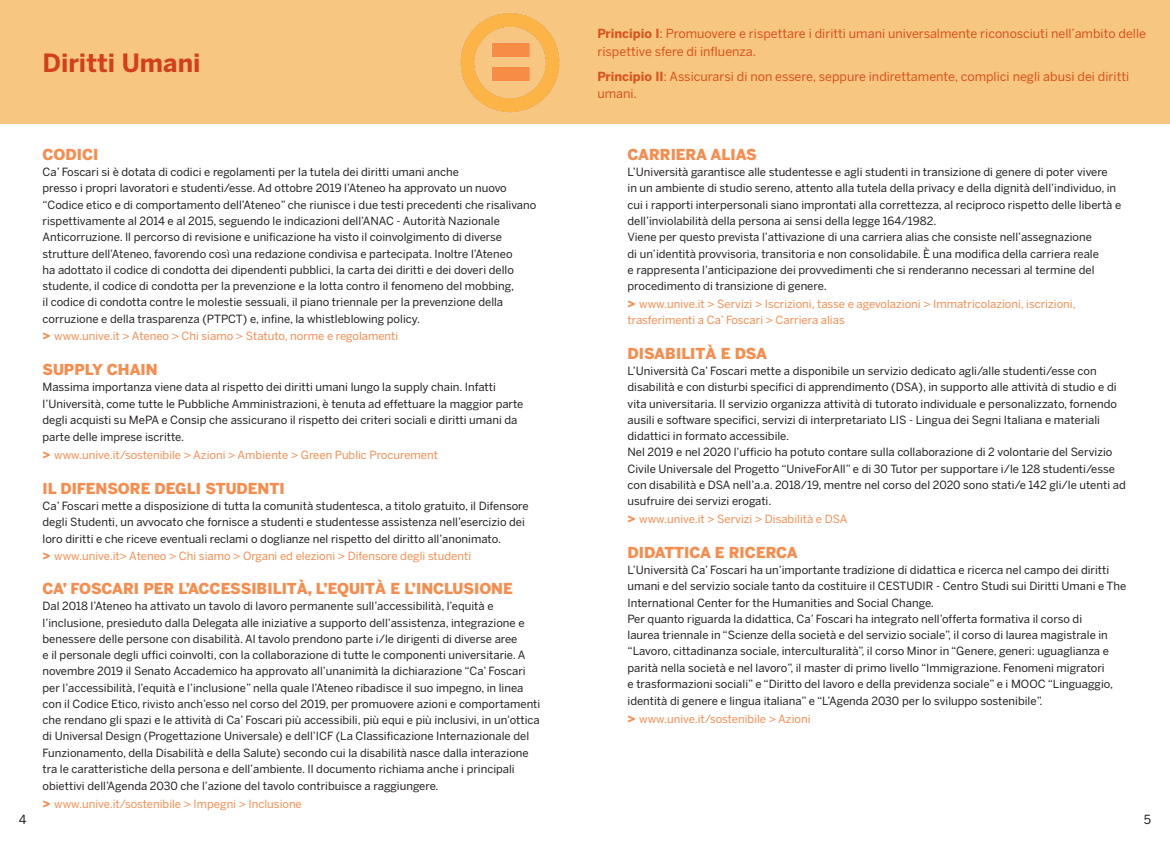
<style>
.page{position:relative;width:1170px;height:851px;background:#fff}
.page>*{position:absolute;margin:0;border:0;box-sizing:border-box;transform-origin:0 0}
.t1{font:700 25px "Benton Sans";color:#d33e1d}
.t2{font:900 15px "Benton Sans";color:#f68c4d}
.t3{font:12.5px/17.5px "Benton Sans";color:#da511d}
.t4{font:12.5px "Benton Sans";color:#231f20}
.t5{font:11.25px/16.2px "Benton Sans";color:#231f20}
.t6{font:11.25px/17.5px "Benton Sans";color:#f68c4d}
.s1{font-weight:900;font-size:12.5px}
.s2{color:#231f20}
.s3{font-weight:900;font-size:12.5px;color:#f68c4d}
.s4{color:#f68c4d}
.s5{font-weight:700}
</style>
<div class="page">
<div style="left:0;top:0;width:1169px;height:123px;background:#f7c680"></div>
<img style="left:460px;top:12px;width:100px;height:101px">
<h1 class="t1" style="left:43px;top:48px;width:159px">Diritti Umani</h1>
<h2 class="t2" style="left:43px;top:145px;width:57px">CODICI</h2>
<p class="t5" style="left:43px;top:164px;width:495px">Ca’ Foscari si è dotata di codici e regolamenti per la tutela dei diritti umani anche<br>presso i propri lavoratori e studenti/esse. Ad ottobre 2019 l’Ateneo ha approvato un nuovo “Codice etico e di comportamento dell’Ateneo” che riunisce i due testi precedenti che risalivano rispettivamente al 2014 e al 2015, seguendo le indicazioni dell’ANAC - Autorità Nazionale Anticorruzione. Il percorso di revisione e unificazione ha visto il coinvolgimento di diverse strutture dell’Ateneo, favorendo così una redazione condivisa e partecipata. Inoltre l’Ateneo<br>ha adottato il codice di condotta dei dipendenti pubblici, la carta dei diritti e dei doveri dello studente, il codice di condotta per la prevenzione e la lotta contro il fenomeno del mobbing,<br>il codice di condotta contre le molestie sessuali, il piano triennale per la prevenzione della corruzione e della trasparenza (PTPCT) e, infine, la whistleblowing policy.</p>
<p class="t6" style="left:43px;top:327px;width:357px"><span class="s1">&gt;</span> www.unive.it &gt; Ateneo &gt; Chi siamo &gt; Statuto, norme e regolamenti</p>
<h2 class="t2" style="left:43px;top:360px;width:117px">SUPPLY CHAIN</h2>
<p class="t5" style="left:43px;top:379px;width:482px">Massima importanza viene data al rispetto dei diritti umani lungo la supply chain. Infatti l’Università, come tutte le Pubbliche Amministrazioni, è tenuta ad effettuare la maggior parte degli acquisti su MePA e Consip che assicurano il rispetto dei criteri sociali e diritti umani da</p>
<p class="t6" style="left:43px;top:428px;width:397px"><span class="s2">parte delle imprese iscritte.<br></span><span class="s1">&gt;</span> www.unive.it/sostenibile &gt; Azioni &gt; Ambiente &gt; Green Public Procurement</p>
<h2 class="t2" style="left:43px;top:479px;width:243px">IL DIFENSORE DEGLI STUDENTI</h2>
<p class="t5" style="left:43px;top:498px;width:487px">Ca’ Foscari mette a disposizione di tutta la comunità studentesca, a titolo gratuito, il Difensore degli Studenti, un avvocato che fornisce a studenti e studentesse assistenza nell’esercizio dei loro diritti e che riceve eventuali reclami o doglianze nel rispetto del diritto all’anonimato.</p>
<p class="t6" style="left:43px;top:547px;width:430px"><span class="s1">&gt;</span> www.unive.it&gt; Ateneo &gt; Chi siamo &gt; Organi ed elezioni &gt; Difensore degli studenti</p>
<h2 class="t2" style="left:43px;top:579px;width:471px">CA’ FOSCARI PER L’ACCESSIBILITÀ, L’EQUITÀ E L’INCLUSIONE</h2>
<p class="t5" style="left:43px;top:598px;width:499px">Dal 2018 l’Ateneo ha attivato un tavolo di lavoro permanente sull’accessibilità, l’equità e l’inclusione, presieduto dalla Delegata alle iniziative a supporto dell’assistenza, integrazione e benessere delle persone con disabilità. Al tavolo prendono parte i/le dirigenti di diverse aree<br>e il personale degli uffici coinvolti, con la collaborazione di tutte le componenti universitarie. A novembre 2019 il Senato Accademico ha approvato all’unanimità la dichiarazione “Ca’ Foscari per l’accessibilità, l’equità e l’inclusione” nella quale l’Ateneo ribadisce il suo impegno, in linea con il Codice Etico, rivisto anch’esso nel corso del 2019, per promuovere azioni e comportamenti che rendano gli spazi e le attività di Ca’ Foscari più accessibili, più equi e più inclusivi, in un’ottica di Universal Design (Progettazione Universale) e dell’ICF (La Classificazione Internazionale del Funzionamento, della Disabilità e della Salute) secondo cui la disabilità nasce dalla interazione tra le caratteristiche della persona e dell’ambiente. Il documento richiama anche i principali</p>
<p class="t5" style="left:43px;top:777px;width:397px;line-height:17.5px">obiettivi dell’Agenda 2030 che l’azione del tavolo contribuisce a raggiungere. <span class="s3">&gt;</span> <span class="s4">www.unive.it/sostenibile &gt; Impegni &gt; Inclusione</span></p>
<p class="t3" style="left:597px;top:25px;width:550px"><span class="s5">Principio I</span>: Promuovere e rispettare i diritti umani universalmente riconosciuti nell’ambito delle rispettive sfere di influenza.</p>
<p class="t3" style="left:597px;top:67px;width:533px"><span class="s5">Principio II</span>: Assicurarsi di non essere, seppure indirettamente, complici negli abusi dei diritti umani.</p>
<h2 class="t2" style="left:627px;top:145px;width:131px">CARRIERA ALIAS</h2>
<p class="t5" style="left:627px;top:164px;width:495px">L’Università garantisce alle studentesse e agli studenti in transizione di genere di poter vivere<br>in un ambiente di studio sereno, attento alla tutela della privacy e della dignità dell’individuo, in cui i rapporti interpersonali siano improntati alla correttezza, al reciproco rispetto delle libertà e dell’inviolabilità della persona ai sensi della legge 164/1982.<br>Viene per questo prevista l’attivazione di una carriera alias che consiste nell’assegnazione<br>di un’identità provvisoria, transitoria e non consolidabile. È una modifica della carriera reale<br>e rappresenta l’anticipazione dei provvedimenti che si renderanno necessari al termine del procedimento di transizione di genere.</p>
<p class="t6" style="left:627px;top:295px;width:449px;line-height:16.2px"><span class="s1">&gt;</span> www.unive.it &gt; Servizi &gt; Iscrizioni, tasse e agevolazioni &gt; Immatricolazioni, iscrizioni, trasferimenti a Ca’ Foscari &gt; Carriera alias</p>
<h2 class="t2" style="left:627px;top:344px;width:141px">DISABILITÀ E DSA</h2>
<p class="t5" style="left:627px;top:363px;width:499px">L’Università Ca’ Foscari mette a disponibile un servizio dedicato agli/alle studenti/esse con disabilità e con disturbi specifici di apprendimento (DSA), in supporto alle attività di studio e di vita universitaria. Il servizio organizza attività di tutorato individuale e personalizzato, fornendo ausili e software specifici, servizi di interpretariato LIS - Lingua dei Segni Italiana e materiali didattici in formato accessibile.<br>Nel 2019 e nel 2020 l’ufficio ha potuto contare sulla collaborazione di 2 volontarie del Servizio Civile Universale del Progetto “UniveForAll” e di 30 Tutor per supportare i/le 128 studenti/esse con disabilità e DSA nell’a.a. 2018/19, mentre nel corso del 2020 sono stati/e 142 gli/le utenti ad usufruire dei servizi erogati.</p>
<p class="t6" style="left:627px;top:509px;width:221px"><span class="s1">&gt;</span> www.unive.it &gt; Servizi &gt; Disabilità e DSA</p>
<h2 class="t2" style="left:627px;top:543px;width:172px">DIDATTICA E RICERCA</h2>
<p class="t5" style="left:627px;top:561px;width:500px">L’Università Ca’ Foscari ha un’importante tradizione di didattica e ricerca nel campo dei diritti umani e del servizio sociale tanto da costituire il CESTUDIR - Centro Studi sui Diritti Umani e The International Center for the Humanities and Social Change.<br>Per quanto riguarda la didattica, Ca’ Foscari ha integrato nell’offerta formativa il corso di<br>laurea triennale in “Scienze della società e del servizio sociale”, il corso di laurea magistrale in “Lavoro, cittadinanza sociale, interculturalità”, il corso Minor in “Genere, generi: uguaglianza e parità nella società e nel lavoro”, il master di primo livello “Immigrazione. Fenomeni migratori<br>e trasformazioni sociali” e “Diritto del lavoro e della previdenza sociale” e i MOOC “Linguaggio,</p>
<p class="t5" style="left:627px;top:692px;width:416px;line-height:17.5px">identità di genere e lingua italiana” e “L’Agenda 2030 per lo sviluppo sostenibile”. <span class="s3">&gt;</span> <span class="s4">www.unive.it/sostenibile &gt; Azioni</span></p>
<p class="t4" style="left:19px;top:812px;width:9px">4</p>
<p class="t4" style="left:1143px;top:811px;width:9px">5</p>
</div>
